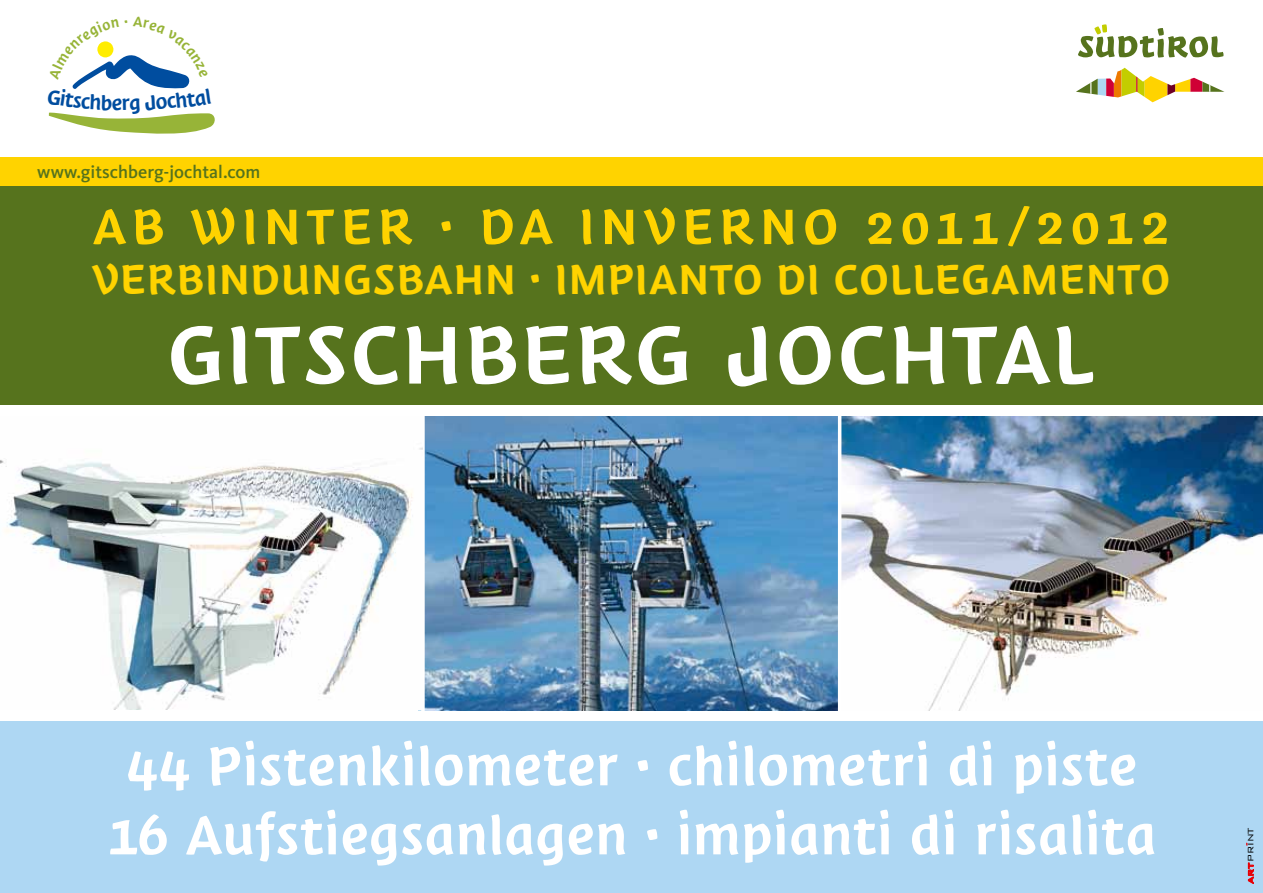
<style>
.page{position:relative;width:1263px;height:893px;background:#fff}
.page>*{position:absolute;margin:0;border:0;box-sizing:border-box;transform-origin:0 0}
.t1{font:94.5px "Suedtirol";letter-spacing:.015em;color:#fff}
.t2{font:63px/69px "Suedtirol";letter-spacing:-.015em;color:#fff;text-align:center}
.t3{font:57.15px "Suedtirol";letter-spacing:.09em;color:#ffd300}
.t4{font:48px "Suedtirol";letter-spacing:.005em;color:#ffd300}
.t5{font:23.7px "Suedtirol";color:#004d9f}
.t6{font:500 18.45px "Kievit";color:#56731d}
</style>
<div class="page">
<div style="left:0;top:679px;width:1263px;height:214px;background:#aed7f3"></div>
<div style="left:0;top:91px;width:1263px;height:560px;background:#56731d"></div>
<div style="left:0;top:117px;width:1263px;height:69px;background:#ffd300"></div>
<div style="left:0;top:406px;width:1263px;height:315px;background:#fff"></div>
<img style="left:425px;top:416px;width:413px;height:294px">
<img style="left:841px;top:416px;width:422px;height:294px">
<div style="left:0;top:0;width:1263px;height:156px;background:#fff"></div>
<svg style="left:421px;top:416px;width:4px;height:295px"></svg>
<svg style="left:1248px;top:862px;width:6px;height:22px"></svg>
<svg style="left:1076px;top:68px;width:148px;height:34px"></svg>
<svg style="left:1078px;top:24px;width:145px;height:34px"></svg>
<img style="left:0;top:416px;width:423px;height:294px">
<svg style="left:48px;top:41px;width:167px;height:93px"></svg>
<p class="t5" style="left:111px;top:89px;width:13px">e</p>
<p class="t6" style="left:37px;top:160px;width:225px">www.gitschberg-jochtal.com</p>
<p class="t3" style="left:93px;top:194px;width:1079px">AB WINTER · DA INVERNO 2011/2012</p>
<p class="t4" style="left:92px;top:252px;width:1081px">VERBINDUNGSBAHN · IMPIANTO DI COLLEGAMENTO</p>
<h1 class="t1" style="left:166px;top:300px;width:931px">GITSCHBERG JOCHTAL</h1>
<p class="t2" style="left:106px;top:731px;width:1052px">44 Pistenkilometer · chilometri di piste<br>16 Aufstiegsanlagen · impianti di risalita</p>
</div>
